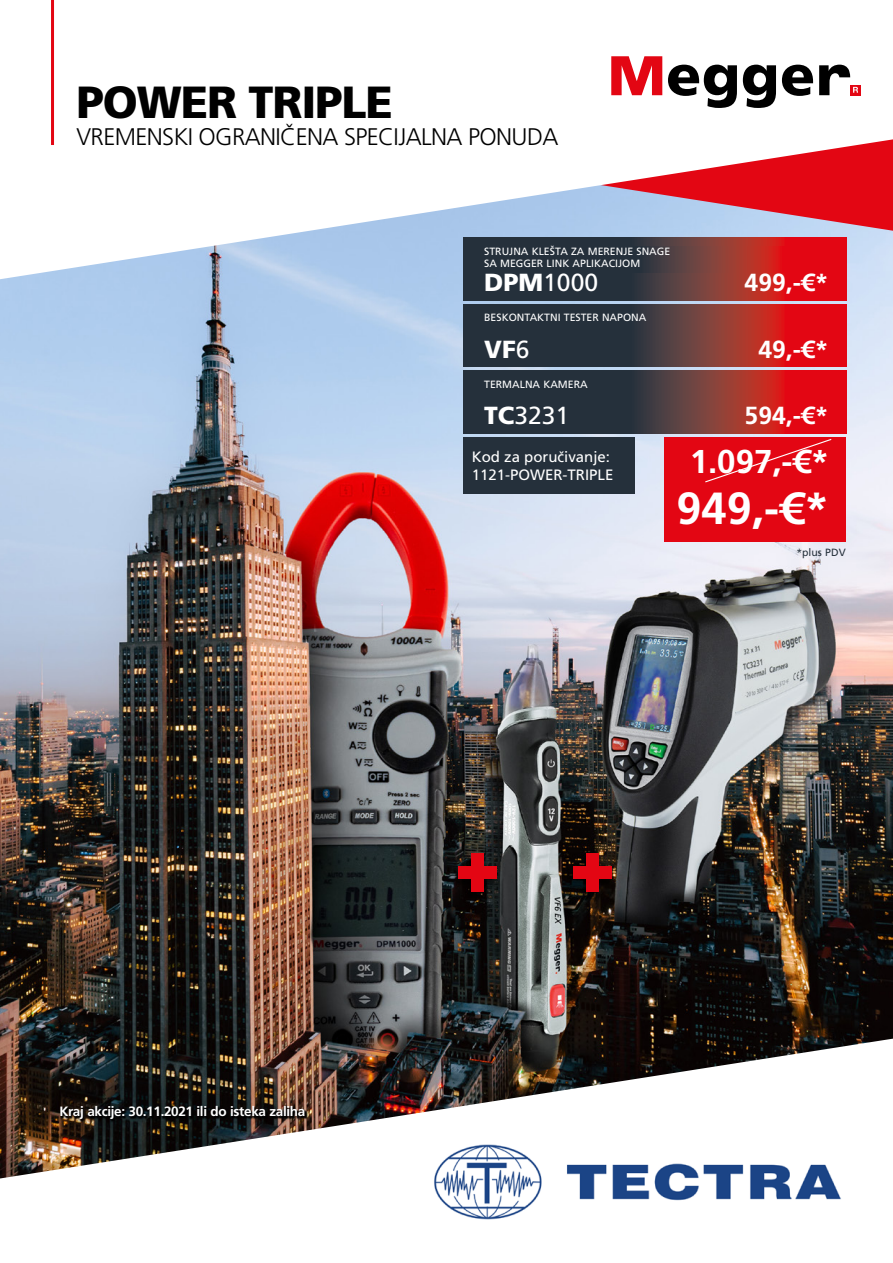
<style>
.page{position:relative;width:893px;height:1263px;background:#fff}
.page>*{position:absolute;margin:0;border:0;box-sizing:border-box;transform-origin:0 0}
.FrontCover_Title{font:900 45px "Frutiger LT Pro";letter-spacing:-.025em;color:#000}
.Subhead_-_80{font:700 45px "Frutiger LT Pro";color:#fff}
.Subhead_-_80-2{font:700 33px "Frutiger LT Pro";color:#fff}
.Subhead_-_80-3{font:700 24.75px "Frutiger LT Pro";color:#fff}
.Subhead_-_80-4{font:24.75px "Frutiger LT Pro";color:#fff}
.Subhead_-_80-5{font:900 24.75px "Frutiger LT Pro";color:#fff}
.FrontCover_Title-2{font:300 24px "Frutiger LT Pro";letter-spacing:-.025em;color:#000}
.t1{font:15px/18px "Frutiger LT Pro";color:#fff}
.Subhead_-_80-6{font:700 13.5px "Frutiger LT Pro";letter-spacing:-.025em;color:#fff}
.Subhead_-_80-7{font:10.5px/12px "Frutiger LT Pro";color:#fff}
.Subhead_-_80-8{font:10.5px "Frutiger LT Pro";color:#25303b}
.s1{font-weight:900}
.s2{font-weight:400}
</style>
<div class="page">
<img style="left:0;top:0;width:893px;height:1220px">
<p class="FrontCover_Title" style="left:77px;top:75px;width:318px">POWER TRIPLE</p>
<p class="FrontCover_Title-2" style="left:77px;top:123px;width:483px">VREMENSKI OGRANIČENA SPECIJALNA PONUDA</p>
<p class="Subhead_-_80-7" style="left:484px;top:245px;width:188px">STRUJNA KLEŠTA ZA MERENJE SNAGE<br>SA MEGGER LINK APLIKACIJOM</p>
<p class="Subhead_-_80-4" style="left:484px;top:268px;width:115px"><span class="s1">DPM</span>1000</p>
<p class="Subhead_-_80-7" style="left:484px;top:312px;width:164px">BESKONTAKTNI TESTER NAPONA</p>
<p class="Subhead_-_80-3" style="left:745px;top:268px;width:85px">499,-€*</p>
<p class="Subhead_-_80-5" style="left:484px;top:334px;width:47px">VF<span class="s2">6</span></p>
<p class="Subhead_-_80-3" style="left:758px;top:334px;width:72px">49,-€*</p>
<p class="Subhead_-_80-7" style="left:484px;top:378px;width:105px">TERMALNA KAMERA</p>
<p class="Subhead_-_80-4" style="left:484px;top:401px;width:87px"><span class="s1">TC</span>3231</p>
<p class="Subhead_-_80-3" style="left:745px;top:401px;width:85px">594,-€*</p>
<p class="t1" style="left:472px;top:448px;width:143px">Kod za poručivanje:<br>1121-POWER-TRIPLE</p>
<p class="Subhead_-_80-2" style="left:690px;top:442px;width:141px">1.097,-€*</p>
<p class="Subhead_-_80" style="left:677px;top:482px;width:154px">949,-€*</p>
<p class="Subhead_-_80-8" style="left:796px;top:546px;width:51px">*plus PDV</p>
<p class="Subhead_-_80-6" style="left:59px;top:1104px;width:247px">Kraj akcije: 30.11.2021 ili do isteka zaliha</p>
</div>
